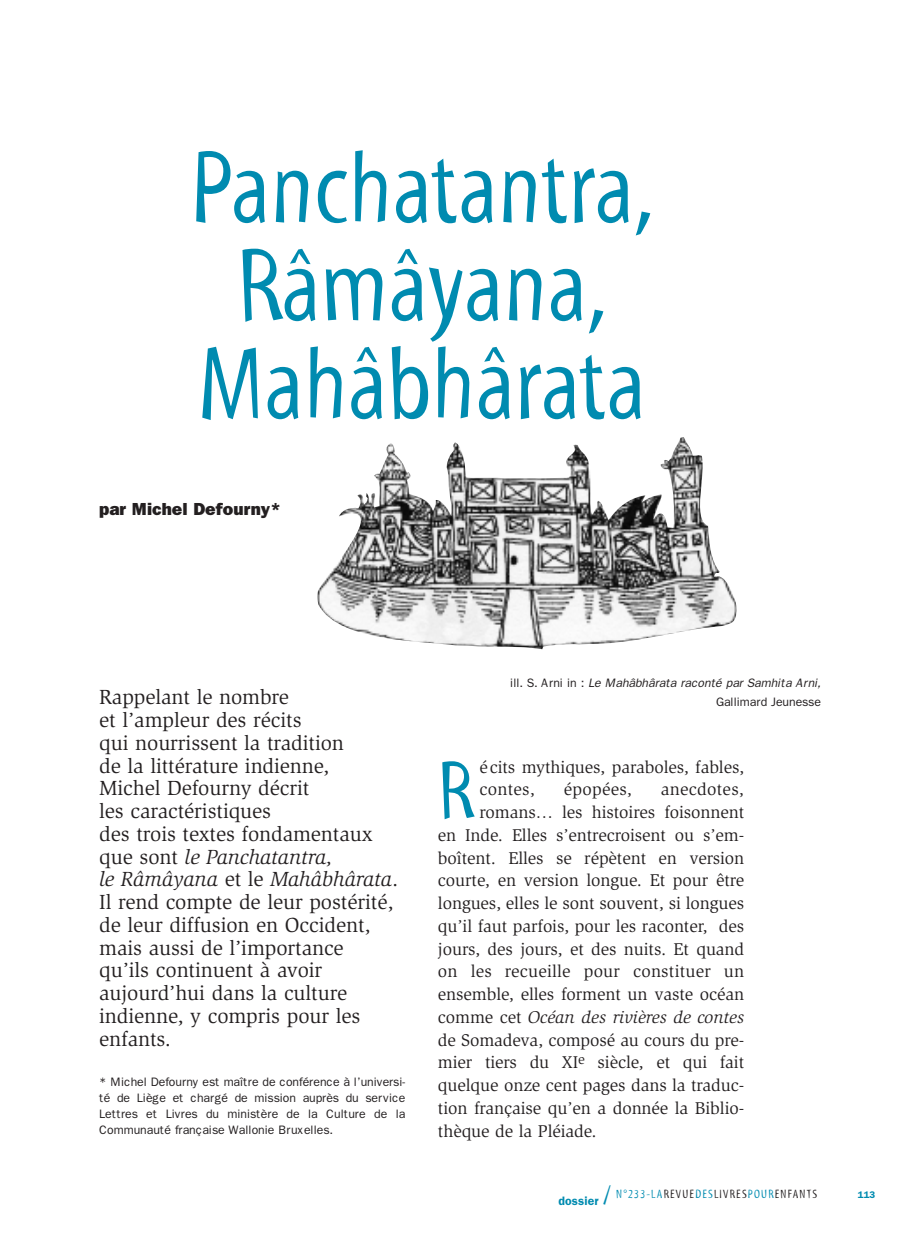
<style>
.page{position:relative;width:918px;height:1241px;background:#fff}
.page>*{position:absolute;margin:0;border:0;box-sizing:border-box;transform-origin:0 0}
.t1{font:105px/98px "Myriad Tilt";color:#008bb0;text-align:center}
.t2{font:83.12px "Myriad Tilt";color:#008bb0}
.t3{font:21px/22.8px "Slimbach";letter-spacing:-.005em;color:#231f20}
.t4{font:17.5px/22.8px "Slimbach";letter-spacing:-.005em;color:#231f20}
.t5{font:italic 17.5px "Slimbach";color:#231f20}
.t6{font:17.5px "Slimbach";letter-spacing:.015em;color:#231f20}
.t7{font:800 17.5px "Franklin Gothic";color:#231f20}
.t8{font:12.25px/15.8px "Franklin Gothic";letter-spacing:-.005em;color:#231f20;text-align:justify}
.t9{font:italic 12.25px/19.2px "Franklin Gothic";letter-spacing:-.005em;color:#231f20;text-align:right}
.t10{font:12.25px "Myriad Tilt";letter-spacing:.1em;color:#231f20}
.t11{font:600 9.62px "Franklin Gothic";color:#008bb0}
.s1{font-style:italic}
.s2{font-style:normal}
.s3{font-family:"Franklin Gothic";font-weight:600;color:#008bb0}
.s4{font-size:26.25px;color:#008bb0}
.s5{color:#008bb0}
</style>
<div class="page">
<img style="left:317px;top:437px;width:420px;height:212px">
<h1 class="t1" style="left:190px;top:146px;width:465px">Panchatantra,<br>Râmâyana,<br>Mahâbhârata</h1>
<p class="t7" style="left:99px;top:498px;width:183px">par Michel Defourny*</p>
<p class="t3" style="left:99px;top:687px;width:300px">Rappelant le nombre<br>et l’ampleur des récits<br>qui nourrissent la tradition<br>de la littérature indienne,<br>Michel Defourny décrit<br>les caractéristiques<br>des trois textes fondamentaux que sont <span class="s1">le Panchatantra,<br>le Râmâyana</span> et le <span class="s1">Mahâbhârata</span>.<br>Il rend compte de leur postérité, de leur diffusion en Occident, mais aussi de l’importance qu’ils continuent à avoir aujourd’hui dans la culture indienne, y compris pour les enfants.</p>
<p class="t8" style="left:99px;top:1073px;width:308px">* Michel Defourny est maître de conférence à l’universi&shy;té de Liège et chargé de mission auprès du service Lettres et Livres du ministère de la Culture de la Communauté française Wallonie Bruxelles.</p>
<p class="t9" style="left:510px;top:672px;width:312px"><span class="s2">ill. S. Arni in :</span> Le Mahâbhârata raconté par Samhita Arni,<br><span class="s2">Gallimard Jeunesse</span></p>
<h2 class="t2" style="left:438px;top:759px;width:36px">R</h2>
<p class="t4" style="left:479px;top:756px;width:266px">écits mythiques, paraboles, fables, contes,</p>
<p class="t6" style="left:564px;top:782px;width:70px">épopées,</p>
<p class="t6" style="left:661px;top:782px;width:84px">anecdotes,</p>
<p class="t4" style="left:479px;top:802px;width:266px">romans… les histoires foisonnent</p>
<p class="t4" style="left:438px;top:824px;width:308px">en Inde. Elles s’entrecroisent ou s’em-</p>
<p class="t4" style="left:438px;top:847px;width:308px">boîtent. Elles se répètent en version</p>
<p class="t4" style="left:438px;top:870px;width:308px">courte, en version longue. Et pour être</p>
<p class="t4" style="left:438px;top:893px;width:308px">longues, elles le sont souvent, si longues</p>
<p class="t4" style="left:438px;top:915px;width:308px">qu’il faut parfois, pour les raconter, des</p>
<p class="t4" style="left:438px;top:938px;width:308px">jours, des jours, et des nuits. Et quand</p>
<p class="t4" style="left:438px;top:961px;width:308px">on les recueille pour constituer un</p>
<p class="t4" style="left:438px;top:984px;width:308px">ensemble, elles forment un vaste océan</p>
<p class="t5" style="left:438px;top:1010px;width:308px"><span class="s2">comme cet</span> Océan des rivières de contes</p>
<p class="t4" style="left:438px;top:1029px;width:308px">de Somadeva, composé au cours du pre-</p>
<p class="t4" style="left:438px;top:1052px;width:308px">mier tiers du XI<sup>e</sup> siècle, et qui fait</p>
<p class="t4" style="left:438px;top:1075px;width:308px">quelque onze cent pages dans la traduc-</p>
<p class="t4" style="left:438px;top:1097px;width:308px">tion française qu’en a donnée la Biblio-</p>
<p class="t4" style="left:438px;top:1120px;width:160px">thèque de la Pléiade.</p>
<p class="t10" style="left:558px;top:1188px;width:260px"><span class="s3">dossier</span> <span class="s4">/</span> <span class="s5">N°233-LA</span>REVUE<span class="s5">DES</span>LIVRES<span class="s5">POUR</span>ENFANTS</p>
<p class="t11" style="left:858px;top:1188px;width:19px">113</p>
</div>
